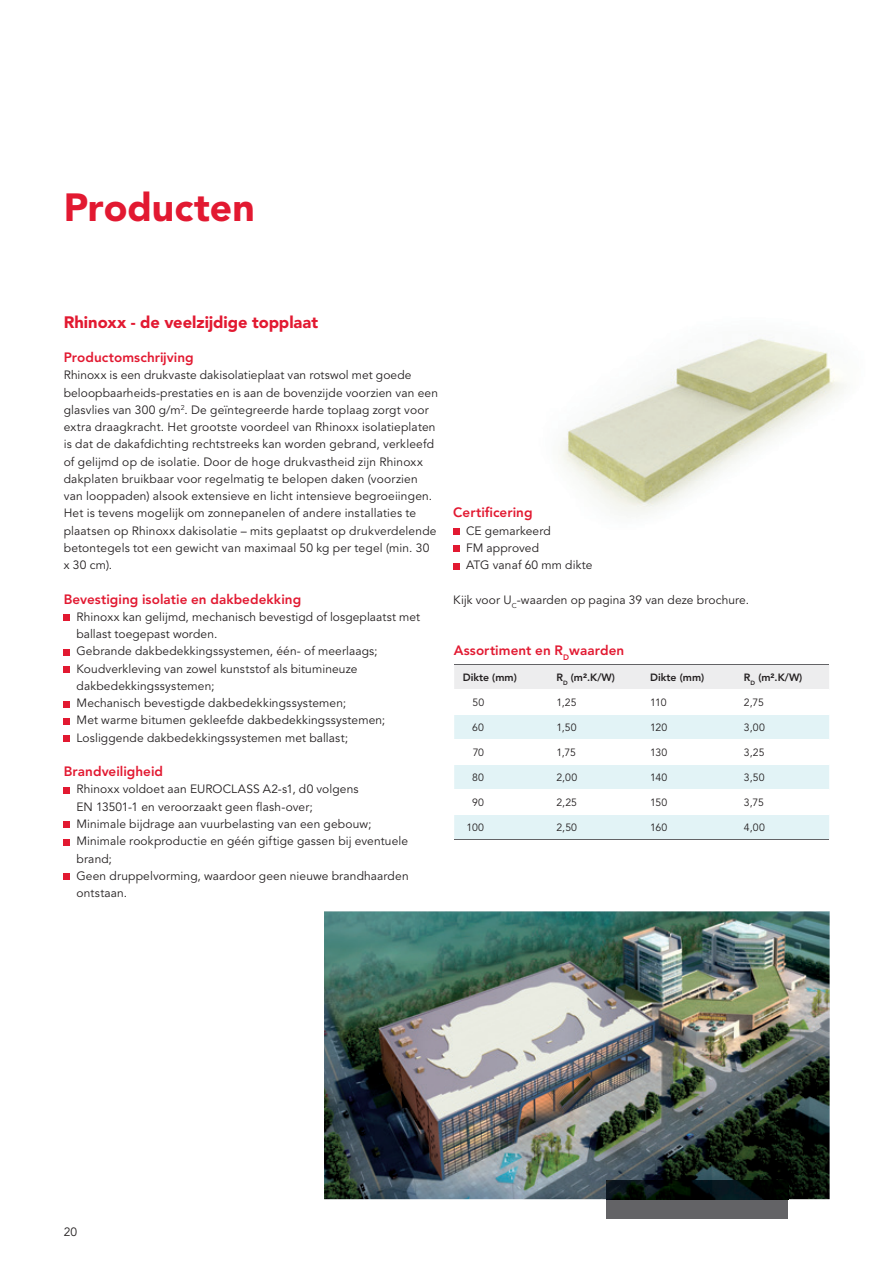
<style>
.page{position:relative;width:893px;height:1263px;background:#fff}
.page>*{position:absolute;margin:0;border:0;box-sizing:border-box;transform-origin:0 0}
.t1{font:900 39px "Avenir LT Pro";color:#e21931}
.t2{font:900 16.5px "Avenir LT Pro";letter-spacing:-.005em;color:#e21931}
.t3{font:800 13.5px "Avenir LT Pro";letter-spacing:.005em;color:#e21931}
.t4{font:12px/17.2px "Avenir LT Pro";letter-spacing:.01em;color:#231f20}
.t5{font:10.5px "Avenir LT Pro";letter-spacing:.01em;color:#231f20}
.t6{font:800 10.5px "Avenir LT Pro";color:#231f20}
</style>
<div class="page">
<img style="left:561px;top:338px;width:283px;height:175px">
<svg style="left:64px;top:615px;width:6px;height:6px"></svg>
<svg style="left:64px;top:649px;width:6px;height:6px"></svg>
<div style="left:64px;top:666px;width:6px;height:7px;background:#e21931"></div>
<svg style="left:64px;top:701px;width:6px;height:6px"></svg>
<svg style="left:64px;top:718px;width:6px;height:6px"></svg>
<div style="left:64px;top:735px;width:6px;height:7px;background:#e21931"></div>
<svg style="left:64px;top:787px;width:6px;height:6px"></svg>
<svg style="left:64px;top:822px;width:6px;height:6px"></svg>
<svg style="left:64px;top:839px;width:6px;height:6px"></svg>
<div style="left:64px;top:873px;width:6px;height:7px;background:#e21931"></div>
<div style="left:453px;top:528px;width:7px;height:7px;background:#e21931"></div>
<div style="left:453px;top:546px;width:7px;height:6px;background:#e21931"></div>
<div style="left:453px;top:563px;width:7px;height:6px;background:#e21931"></div>
<img style="left:324px;top:911px;width:506px;height:288px">
<div style="left:454px;top:665px;width:375px;height:24px;background:#ededee"></div>
<svg style="left:454px;top:715px;width:375px;height:74px"></svg>
<div style="left:454px;top:815px;width:375px;height:24px;background:#e2f3f6"></div>
<hr style="left:454px;top:664px;width:94px;height:1px;background:#636366">
<hr style="left:548px;top:664px;width:94px;height:1px;background:#636366">
<hr style="left:642px;top:664px;width:93px;height:1px;background:#636366">
<hr style="left:735px;top:664px;width:94px;height:1px;background:#636366">
<hr style="left:454px;top:739px;width:94px;height:1px;background:#fff">
<hr style="left:548px;top:739px;width:94px;height:1px;background:#fff">
<hr style="left:642px;top:739px;width:93px;height:1px;background:#fff">
<hr style="left:735px;top:739px;width:94px;height:1px;background:#fff">
<hr style="left:454px;top:764px;width:94px;height:1px;background:#fff">
<hr style="left:548px;top:764px;width:94px;height:1px;background:#fff">
<hr style="left:642px;top:764px;width:93px;height:1px;background:#fff">
<hr style="left:735px;top:764px;width:94px;height:1px;background:#fff">
<hr style="left:454px;top:839px;width:94px;height:1px;background:#636366">
<hr style="left:548px;top:839px;width:94px;height:1px;background:#636366">
<hr style="left:642px;top:839px;width:93px;height:1px;background:#636366">
<hr style="left:735px;top:839px;width:94px;height:1px;background:#636366">
<div style="left:607px;top:1199px;width:181px;height:19px;background:#636366"></div>
<img style="left:607px;top:1180px;width:181px;height:19px">
<h1 class="t1" style="left:64px;top:184px;width:193px">Producten</h1>
<h2 class="t2" style="left:64px;top:312px;width:256px">Rhinoxx - de veelzĳdige topplaat</h2>
<p class="t3" style="left:64px;top:349px;width:131px">Productomschrijving</p>
<p class="t4" style="left:64px;top:367px;width:376px">Rhinoxx is een drukvaste dakisolatieplaat van rotswol met goede beloopbaarheids-prestaties en is aan de bovenzijde voorzien van een glasvlies van 300 g/m<sup>2</sup>. De geïntegreerde harde toplaag zorgt voor extra draagkracht. Het grootste voordeel van Rhinoxx isolatieplaten is dat de dakafdichting rechtstreeks kan worden gebrand, verkleefd of gelijmd op de isolatie. Door de hoge drukvastheid zijn Rhinoxx dakplaten bruikbaar voor regelmatig te belopen daken (voorzien van looppaden) alsook extensieve en licht intensieve begroeiingen.<br>Het is tevens mogelijk om zonnepanelen of andere installaties te plaatsen op Rhinoxx dakisolatie – mits geplaatst op drukverdelende betontegels tot een gewicht van maximaal 50 kg per tegel (min. 30 x 30 cm).</p>
<p class="t3" style="left:64px;top:591px;width:239px">Bevestiging isolatie en dakbedekking</p>
<p class="t4" style="left:77px;top:608px;width:345px">Rhinoxx kan gelijmd, mechanisch bevestigd of losgeplaatst met ballast toegepast worden.<br>Gebrande dakbedekkingssystemen, één- of meerlaags; Koudverkleving van zowel kunststof als bitumineuze dakbedekkingssystemen;<br>Mechanisch bevestigde dakbedekkingssystemen;<br>Met warme bitumen gekleefde dakbedekkingssystemen; Losliggende dakbedekkingssystemen met ballast;</p>
<p class="t3" style="left:64px;top:763px;width:101px">Brandveiligheid</p>
<p class="t4" style="left:77px;top:781px;width:334px">Rhinoxx voldoet aan EUROCLASS A2-s1, d0 volgens<br>EN 13501-1 en veroorzaakt geen flash-over;<br>Minimale bijdrage aan vuurbelasting van een gebouw; Minimale rookproductie en géén giftige gassen bij eventuele brand;<br>Geen druppelvorming, waardoor geen nieuwe brandhaarden ontstaan.</p>
<p class="t3" style="left:453px;top:505px;width:81px">Certificering</p>
<p class="t4" style="left:466px;top:522px;width:128px">CE gemarkeerd<br>FM approved<br>ATG vanaf 60 mm dikte</p>
<p class="t4" style="left:453px;top:591px;width:297px">Kijk voor U<sub>C</sub>-waarden op pagina 39 van deze brochure.</p>
<p class="t3" style="left:454px;top:643px;width:172px">Assortiment en R<sub>D</sub>waarden</p>
<p class="t6" style="left:463px;top:671px;width:56px">Dikte (mm)</p>
<p class="t6" style="left:556px;top:671px;width:60px">R<sub>D</sub> (m².K/W)</p>
<p class="t6" style="left:650px;top:671px;width:56px">Dikte (mm)</p>
<p class="t6" style="left:744px;top:671px;width:60px">R<sub>D</sub> (m².K/W)</p>
<p class="t5" style="left:472px;top:696px;width:13px">50</p>
<p class="t5" style="left:556px;top:696px;width:22px">1,25</p>
<p class="t5" style="left:650px;top:696px;width:18px">110</p>
<p class="t5" style="left:744px;top:696px;width:22px">2,75</p>
<p class="t5" style="left:472px;top:721px;width:13px">60</p>
<p class="t5" style="left:556px;top:721px;width:22px">1,50</p>
<p class="t5" style="left:650px;top:721px;width:19px">120</p>
<p class="t5" style="left:744px;top:721px;width:22px">3,00</p>
<p class="t5" style="left:473px;top:746px;width:13px">70</p>
<p class="t5" style="left:556px;top:746px;width:21px">1,75</p>
<p class="t5" style="left:650px;top:746px;width:19px">130</p>
<p class="t5" style="left:744px;top:746px;width:22px">3,25</p>
<p class="t5" style="left:472px;top:771px;width:13px">80</p>
<p class="t5" style="left:556px;top:771px;width:22px">2,00</p>
<p class="t5" style="left:650px;top:771px;width:19px">140</p>
<p class="t5" style="left:744px;top:771px;width:22px">3,50</p>
<p class="t5" style="left:472px;top:796px;width:13px">90</p>
<p class="t5" style="left:556px;top:796px;width:22px">2,25</p>
<p class="t5" style="left:650px;top:796px;width:19px">150</p>
<p class="t5" style="left:744px;top:796px;width:22px">3,75</p>
<p class="t5" style="left:466px;top:821px;width:19px">100</p>
<p class="t5" style="left:556px;top:821px;width:22px">2,50</p>
<p class="t5" style="left:650px;top:821px;width:19px">160</p>
<p class="t5" style="left:744px;top:821px;width:22px">4,00</p>
<p class="t4" style="left:64px;top:1223px;width:15px">20</p>
</div>
